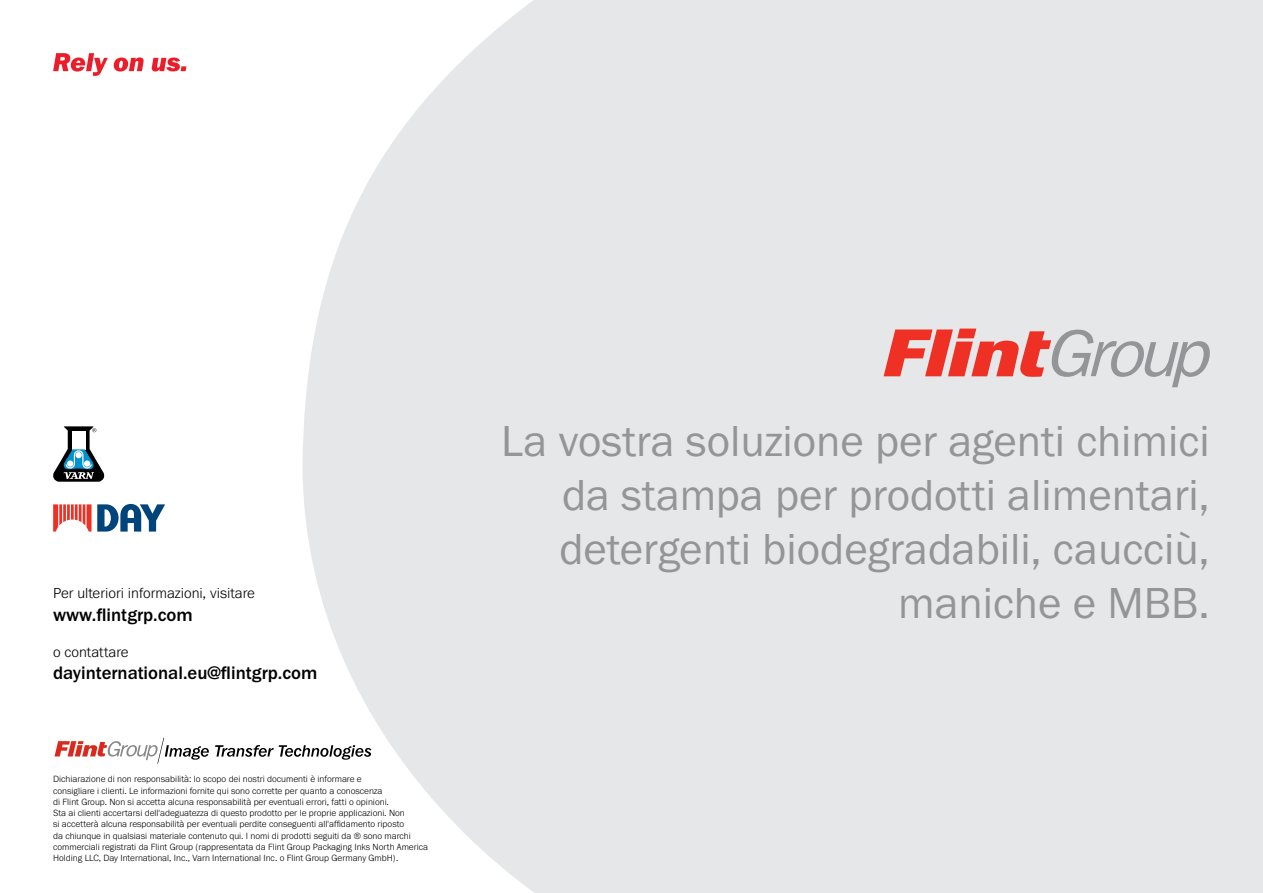
<style>
.page{position:relative;width:1263px;height:893px;background:#fff}
.page>*{position:absolute;margin:0;border:0;box-sizing:border-box;transform-origin:0 0}
.t1{font:45px/54px "Franklin Gothic URW Boo";color:#939598;text-align:right}
.t2{font:500 18.75px "Franklin Gothic URW";color:#000}
.t3{font:300 15px "Franklin Gothic URW";color:#000}
.t4{font:300 9.3px/11.2px "Franklin Gothic URW";color:#000}
</style>
<div class="page">
<div style="left:302px;top:0;width:961px;height:893px;background:#e6e7e8"></div>
<svg style="left:54px;top:0;width:480px;height:893px"></svg>
<svg style="left:53px;top:426px;width:51px;height:56px"></svg>
<svg style="left:53px;top:504px;width:112px;height:28px"></svg>
<svg style="left:215px;top:745px;width:156px;height:15px"></svg>
<svg style="left:55px;top:738px;width:154px;height:26px"></svg>
<svg style="left:53px;top:53px;width:55px;height:23px"></svg>
<svg style="left:114px;top:57px;width:30px;height:15px"></svg>
<svg style="left:152px;top:58px;width:34px;height:14px"></svg>
<svg style="left:883px;top:329px;width:327px;height:58px"></svg>
<h3 class="t3" style="left:53px;top:584px;width:203px">Per ulteriori informazioni, visitare</h3>
<h2 class="t2" style="left:53px;top:603px;width:141px">www.flintgrp.com</h2>
<h3 class="t3" style="left:53px;top:642px;width:77px">o contattare</h3>
<h2 class="t2" style="left:53px;top:661px;width:266px">dayinternational.eu@flintgrp.com</h2>
<p class="t4" style="left:53px;top:773px;width:376px">Dichiarazione di non responsabilità: lo scopo dei nostri documenti è informare e<br>consigliare i clienti. Le informazioni fornite qui sono corrette per quanto a conoscenza<br>di Flint Group. Non si accetta alcuna responsabilità per eventuali errori, fatti o opinioni.<br>Sta ai clienti accertarsi dell'adeguatezza di questo prodotto per le proprie applicazioni. Non<br>si accetterà alcuna responsabilità per eventuali perdite conseguenti all'affidamento riposto<br>da chiunque in qualsiasi materiale contenuto qui. I nomi di prodotti seguiti da ® sono marchi commerciali registrati da Flint Group (rappresentata da Flint Group Packaging Inks North America Holding LLC, Day International, Inc., Varn International Inc. o Flint Group Germany GmbH).</p>
<h1 class="t1" style="left:501px;top:414px;width:710px">La vostra soluzione per agenti chimici da stampa per prodotti alimentari, detergenti biodegradabili, caucciù, maniche e MBB.</h1>
</div>
